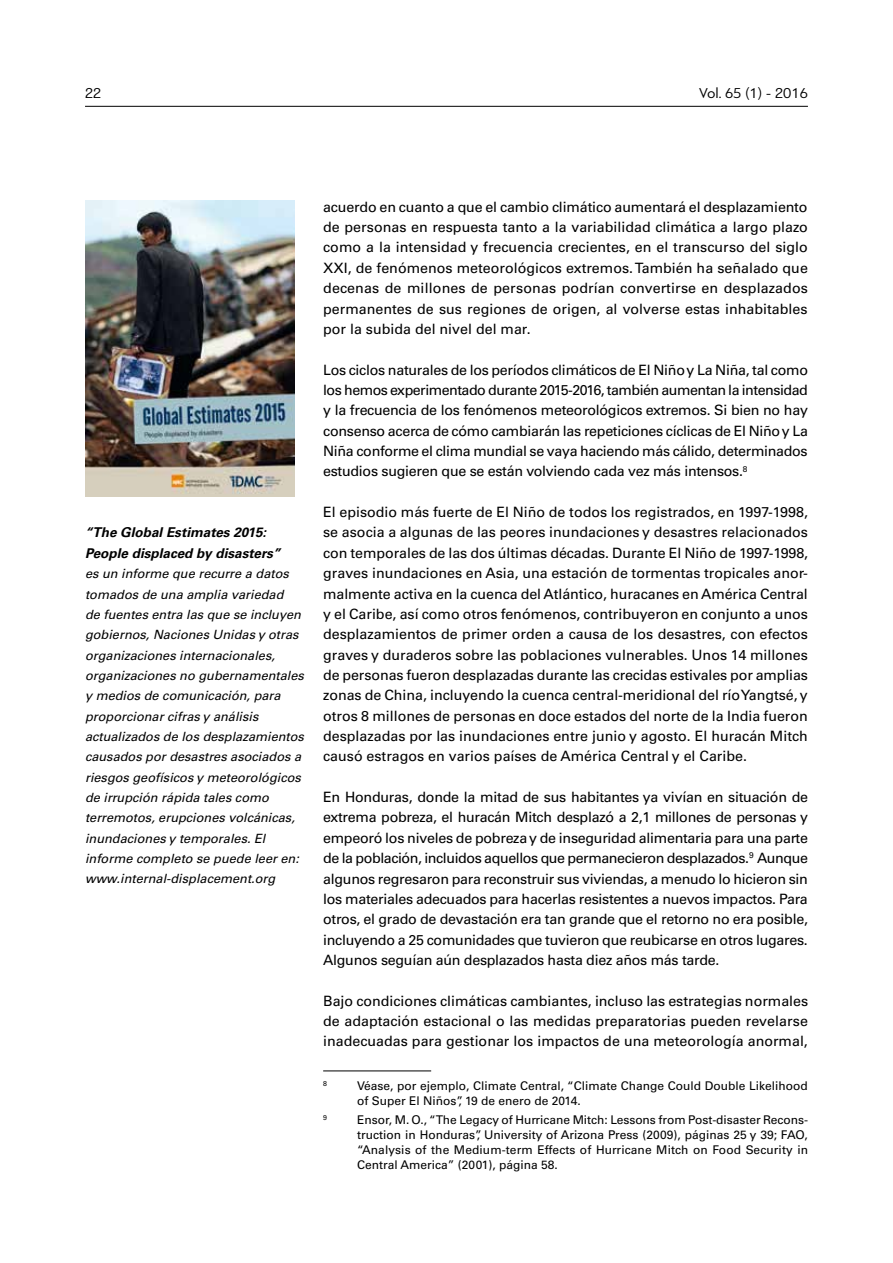
<style>
.page{position:relative;width:893px;height:1263px;background:#fff}
.page>*{position:absolute;margin:0;border:0;box-sizing:border-box;transform-origin:0 0}
.t1{font:15px "PF Bague Sans Pro";color:#000}
.t2{font:14.25px/20.4px "Univers LTCYR 55 Roman";color:#000;text-align:justify}
.t3{font:italic 700 13.5px/20.4px "Univers LTCYR 65";color:#000}
.t4{font:italic 12.75px/20.4px "Univers LTCYR 55";color:#000}
.t5{font:12px/15px "Univers LTCYR 55 Roman";color:#000}
.t6{font:7.05px "Univers LTCYR 55 Roman";color:#000}
</style>
<div class="page">
<hr style="left:85px;top:106px;width:723px;height:1px;background:#000">
<hr style="left:323px;top:1070px;width:108px;height:1px;background:#000">
<img style="left:85px;top:201px;width:209px;height:296px">
<p class="t1" style="left:85px;top:84px;width:18px">22</p>
<p class="t1" style="left:699px;top:84px;width:110px">Vol. 65 (1) - 2016</p>
<p class="t3" style="left:85px;top:522px;width:197px">“The Global Estimates 2015:<br>People displaced by disasters”</p>
<p class="t4" style="left:85px;top:563px;width:220px">es un informe que recurre a datos tomados de una amplia variedad<br>de fuentes entra las que se incluyen gobiernos, Naciones Unidas y otras organizaciones internacionales, organizaciones no gubernamentales y medios de comunicación, para proporcionar cifras y análisis actualizados de los desplazamientos causados por desastres asociados a riesgos geofísicos y meteorológicos de irrupción rápida tales como terremotos, erupciones volcánicas, inundaciones y temporales. El informe completo se puede leer en: www.internal-displacement.org</p>
<p class="t2" style="left:323px;top:196px;width:486px">acuerdo en cuanto a que el cambio climático aumentará el desplazamiento de personas en respuesta tanto a la variabilidad climática a largo plazo como a la intensidad y frecuencia crecientes, en el transcurso del siglo XXI, de fenómenos meteorológicos extremos. También ha señalado que decenas de millones de personas podrían convertirse en desplazados permanentes de sus regiones de origen, al volverse estas inhabitables por la subida del nivel del mar.</p>
<p class="t2" style="left:323px;top:359px;width:486px">Los ciclos naturales de los períodos climáticos de El Niño y La Niña, tal como los hemos experimentado durante 2015-2016, también aumentan la intensidad y la frecuencia de los fenómenos meteorológicos extremos. Si bien no hay consenso acerca de cómo cambiarán las repeticiones cíclicas de El Niño y La Niña conforme el clima mundial se vaya haciendo más cálido, determinados estudios sugieren que se están volviendo cada vez más intensos.<sup>8</sup> <sup>5</sup></p>
<p class="t2" style="left:323px;top:501px;width:486px">El episodio más fuerte de El Niño de todos los registrados, en 1997-1998, se asocia a algunas de las peores inundaciones y desastres relacionados con temporales de las dos últimas décadas. Durante El Niño de 1997-1998, graves inundaciones en Asia, una estación de tormentas tropicales anor&shy;malmente activa en la cuenca del Atlántico, huracanes en América Central y el Caribe, así como otros fenómenos, contribuyeron en conjunto a unos desplazamientos de primer orden a causa de los desastres, con efectos graves y duraderos sobre las poblaciones vulnerables. Unos 14 millones de personas fueron desplazadas durante las crecidas estivales por amplias zonas de China, incluyendo la cuenca central-meridional del río Yangtsé, y otros 8 millones de personas en doce estados del norte de la India fueron desplazadas por las inundaciones entre junio y agosto. El huracán Mitch causó estragos en varios países de América Central y el Caribe.</p>
<p class="t2" style="left:323px;top:786px;width:486px">En Honduras, donde la mitad de sus habitantes ya vivían en situación de extrema pobreza, el huracán Mitch desplazó a 2,1 millones de personas y empeoró los niveles de pobreza y de inseguridad alimentaria para una parte de la población, incluidos aquellos que permanecieron desplazados.<sup>9</sup> Aunque algunos regresaron para reconstruir sus viviendas, a menudo lo hicieron sin los materiales adecuados para hacerlas resistentes a nuevos impactos. Para otros, el grado de devastación era tan grande que el retorno no era posible, incluyendo a 25 comunidades que tuvieron que reubicarse en otros lugares.<br>Algunos seguían aún desplazados hasta diez años más tarde. <sup>6</sup></p>
<p class="t2" style="left:323px;top:990px;width:487px">Bajo condiciones climáticas cambiantes, incluso las estrategias normales de adaptación estacional o las medidas preparatorias pueden revelarse inadecuadas para gestionar los impactos de una meteorología anormal,</p>
<p class="t6" style="left:323px;top:1079px;width:5px">8</p>
<p class="t5" style="left:357px;top:1078px;width:452px">Véase, por ejemplo, Climate Central, “Climate Change Could Double Likelihood of Super El Niños”, 19 de enero de 2014.</p>
<p class="t6" style="left:323px;top:1113px;width:5px">9</p>
<p class="t5" style="left:357px;top:1112px;width:452px;text-align:justify">Ensor, M. O., “The Legacy of Hurricane Mitch: Lessons from Post-disaster Recons&shy;truction in Honduras”, University of Arizona Press (2009), páginas 25 y 39; FAO, “Analysis of the Medium-term Effects of Hurricane Mitch on Food Security in Central America” (2001), página 58.</p>
</div>
